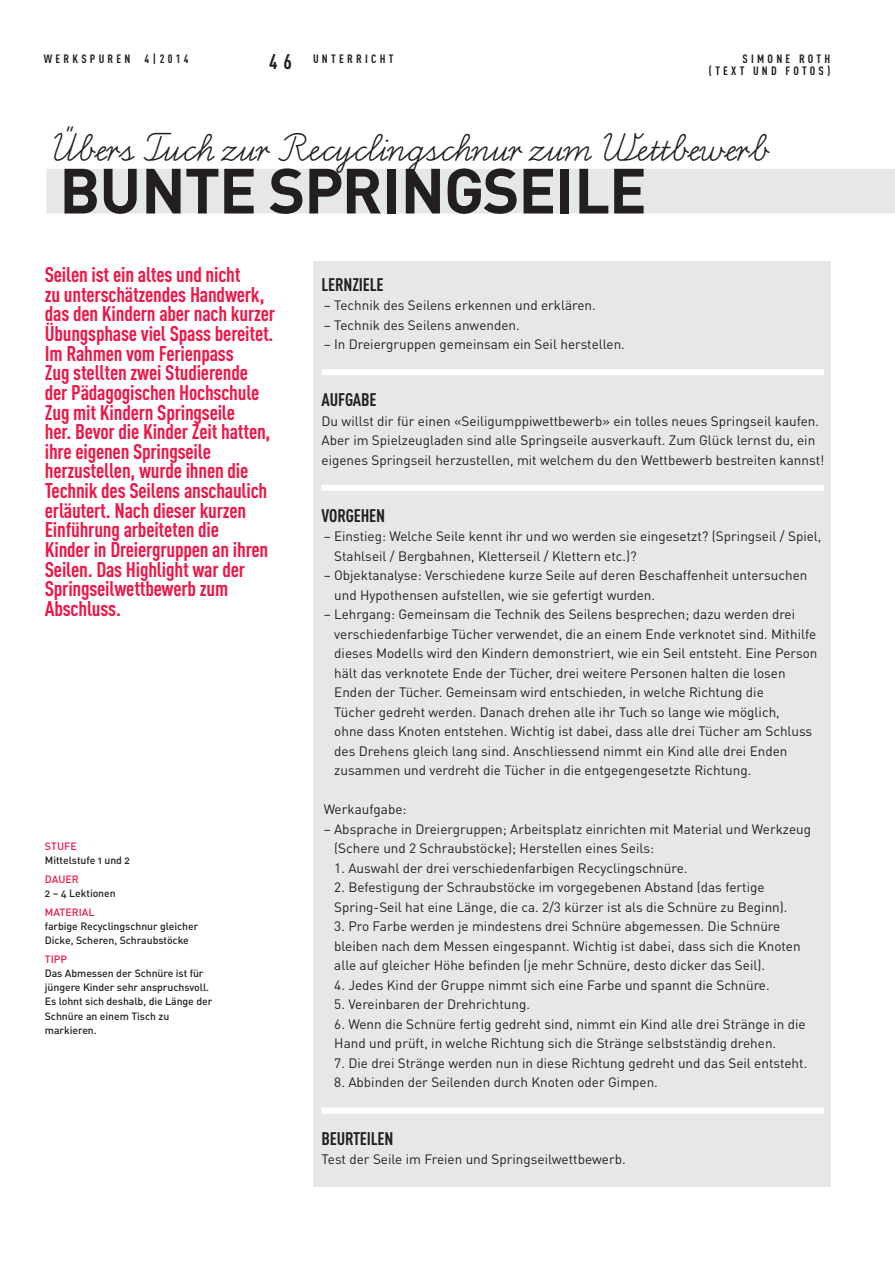
<style>
.page{position:relative;width:895px;height:1266px;background:#fff}
.page>*{position:absolute;margin:0;border:0;box-sizing:border-box;transform-origin:0 0}
.t1{font:700 62.7px "DIN Pro";letter-spacing:-.02em;color:#231f20}
.t2{font:48px "Schulschrift B";color:#231f20}
.t3{font:700 21px/19.6px "DIN Cond";letter-spacing:-.01em;color:#ed1748}
.t4{font:700 18px "DIN Cond";letter-spacing:-.01em;color:#231f20}
.t5{font:13.5px/19.5px "DIN Pro";color:#231f20}
.t6{font:700 12px/12px "DIN Cond";letter-spacing:.27em;color:#231f20;text-align:right}
.t7{font:500 10.5px/14.2px "DIN Pro";letter-spacing:-.005em;color:#231f20}
.t8{font:500 10.5px "DIN Pro";letter-spacing:.005em;color:#ed1748}
.s1{font-size:21px}
</style>
<div class="page">
<div style="left:313px;top:261px;width:517px;height:925px;background:#e6e7e9"></div>
<div style="left:322px;top:369px;width:502px;height:6px;background:#fff"></div>
<div style="left:322px;top:485px;width:502px;height:6px;background:#fff"></div>
<div style="left:322px;top:1107px;width:502px;height:6px;background:#fff"></div>
<div style="left:46px;top:169px;width:849px;height:44px;background:#e6e7e9"></div>
<p class="t6" style="left:44px;top:52px;width:147px">WERKSPUREN 4|2014</p>
<p class="t6" style="left:269px;top:52px;width:126px"><span class="s1">46</span> UNTERRICHT</p>
<p class="t6" style="left:709px;top:52px;width:123px">SIMONE ROTH (TEXT UND FOTOS)</p>
<h2 class="t2" style="left:51px;top:127px;width:720px">Übers Tuch zur Recyclingschnur zum Wettbewerb</h2>
<h1 class="t1" style="left:59px;top:148px;width:589px">BUNTE SPRINGSEILE</h1>
<p class="t3" style="left:45px;top:264px;width:232px">Seilen ist ein altes und nicht<br>zu unterschätzendes Handwerk, das den Kindern aber nach kurzer<br>Übungsphase viel Spass bereitet.<br>Im Rahmen vom Ferienpass<br>Zug stellten zwei Studierende der Pädagogischen Hochschule<br>Zug mit Kindern Springseile<br>her. Bevor die Kinder Zeit hatten, ihre eigenen Springseile herzustellen, wurde ihnen die<br>Technik des Seilens anschaulich erläutert. Nach dieser kurzen<br>Einführung arbeiteten die<br>Kinder in Dreiergruppen an ihren<br>Seilen. Das Highlight war der<br>Springseilwettbewerb zum<br>Abschluss.</p>
<p class="t8" style="left:45px;top:839px;width:33px">STUFE</p>
<p class="t7" style="left:45px;top:852px;width:87px">Mittelstufe 1 und 2</p>
<p class="t8" style="left:45px;top:871px;width:35px">DAUER</p>
<p class="t7" style="left:45px;top:885px;width:72px">2 – 4 Lektionen</p>
<p class="t8" style="left:45px;top:904px;width:51px">MATERIAL</p>
<p class="t7" style="left:45px;top:918px;width:155px">farbige Recyclingschnur gleicher<br>Dicke, Scheren, Schraubstöcke</p>
<p class="t8" style="left:45px;top:951px;width:24px">TIPP</p>
<p class="t7" style="left:45px;top:965px;width:169px">Das Abmessen der Schnüre ist für jüngere Kinder sehr anspruchsvoll.<br>Es lohnt sich deshalb, die Länge der<br>Schnüre an einem Tisch zu markieren.</p>
<h3 class="t4" style="left:322px;top:273px;width:64px">LERNZIELE</h3>
<p class="t5" style="left:324px;top:295px;width:274px">– Technik des Seilens erkennen und erklären.</p>
<p class="t5" style="left:324px;top:314px;width:198px">– Technik des Seilens anwenden.</p>
<p class="t5" style="left:324px;top:334px;width:303px">– In Dreiergruppen gemeinsam ein Seil herstellen.</p>
<h3 class="t4" style="left:322px;top:389px;width:56px">AUFGABE</h3>
<p class="t5" style="left:322px;top:410px;width:504px">Du willst dir für einen «Seiligumppiwettbewerb» ein tolles neues Springseil kaufen.<br>Aber im Spielzeugladen sind alle Springseile ausverkauft. Zum Glück lernst du, ein eigenes Springseil herzustellen, mit welchem du den Wettbewerb bestreiten kannst!</p>
<h3 class="t4" style="left:322px;top:504px;width:65px">VORGEHEN</h3>
<p class="t5" style="left:334px;top:526px;width:489px;text-indent:-11px">– Einstieg: Welche Seile kennt ihr und wo werden sie eingesetzt? (Springseil / Spiel,<br>Stahlseil / Bergbahnen, Kletterseil / Klettern etc.)?</p>
<p class="t5" style="left:334px;top:565px;width:475px;text-indent:-11px">– Objektanalyse: Verschiedene kurze Seile auf deren Beschaffenheit untersuchen und Hypothensen aufstellen, wie sie gefertigt wurden.</p>
<p class="t5" style="left:334px;top:604px;width:485px;text-indent:-11px">– Lehrgang: Gemeinsam die Technik des Seilens besprechen; dazu werden drei verschiedenfarbige Tücher verwendet, die an einem Ende verknotet sind. Mithilfe dieses Modells wird den Kindern demonstriert, wie ein Seil entsteht. Eine Person hält das verknotete Ende der Tücher, drei weitere Personen halten die losen Enden der Tücher. Gemeinsam wird entschieden, in welche Richtung die<br>Tücher gedreht werden. Danach drehen alle ihr Tuch so lange wie möglich,<br>ohne dass Knoten entstehen. Wichtig ist dabei, dass alle drei Tücher am Schluss des Drehens gleich lang sind. Anschliessend nimmt ein Kind alle drei Enden zusammen und verdreht die Tücher in die entgegengesetzte Richtung.</p>
<p class="t5" style="left:324px;top:799px;width:84px">Werkaufgabe:</p>
<p class="t5" style="left:334px;top:818px;width:478px;text-indent:-11px">– Absprache in Dreiergruppen; Arbeitsplatz einrichten mit Material und Werkzeug (Schere und 2 Schraubstöcke); Herstellen eines Seils:</p>
<p class="t5" style="left:334px;top:857px;width:355px">1. Auswahl der drei verschiedenfarbigen Recyclingschnüre.</p>
<p class="t5" style="left:334px;top:877px;width:455px">2. Befestigung der Schraubstöcke im vorgegebenen Abstand (das fertige<br>Spring-Seil hat eine Länge, die ca. 2/3 kürzer ist als die Schnüre zu Beginn).</p>
<p class="t5" style="left:334px;top:916px;width:468px">3. Pro Farbe werden je mindestens drei Schnüre abgemessen. Die Schnüre bleiben nach dem Messen eingespannt. Wichtig ist dabei, dass sich die Knoten alle auf gleicher Höhe befinden (je mehr Schnüre, desto dicker das Seil).</p>
<p class="t5" style="left:334px;top:974px;width:437px">4. Jedes Kind der Gruppe nimmt sich eine Farbe und spannt die Schnüre.</p>
<p class="t5" style="left:334px;top:994px;width:197px">5. Vereinbaren der Drehrichtung.</p>
<p class="t5" style="left:334px;top:1013px;width:473px">6. Wenn die Schnüre fertig gedreht sind, nimmt ein Kind alle drei Stränge in die<br>Hand und prüft, in welche Richtung sich die Stränge selbstständig drehen.</p>
<p class="t5" style="left:334px;top:1052px;width:475px">7. Die drei Stränge werden nun in diese Richtung gedreht und das Seil entsteht.</p>
<p class="t5" style="left:334px;top:1072px;width:325px">8. Abbinden der Seilenden durch Knoten oder Gimpen.</p>
<h3 class="t4" style="left:322px;top:1127px;width:74px">BEURTEILEN</h3>
<p class="t5" style="left:322px;top:1148px;width:306px">Test der Seile im Freien und Springseilwettbewerb.</p>
</div>
